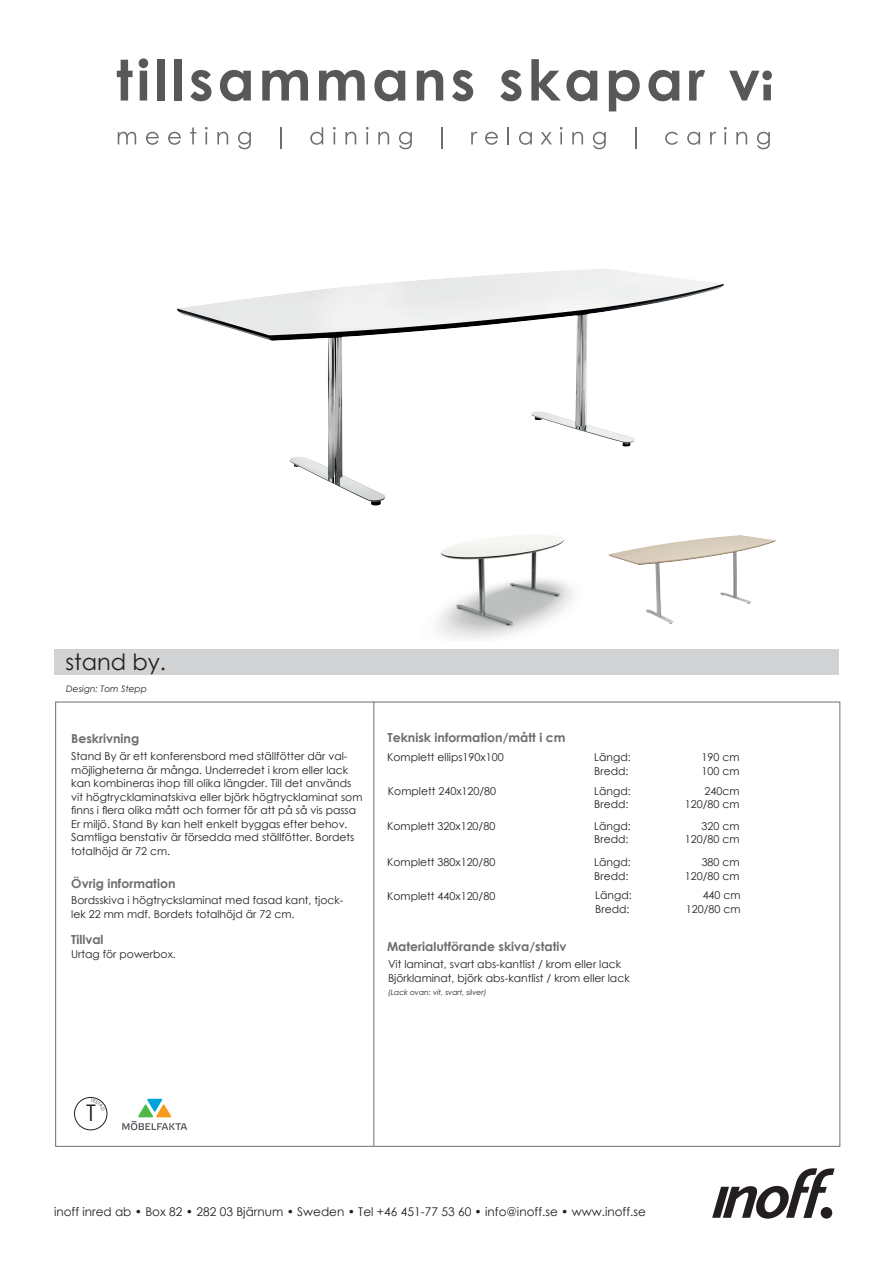
<style>
.page{position:relative;width:893px;height:1263px;background:#fff}
.page>*{position:absolute;margin:0;border:0;box-sizing:border-box;transform-origin:0 0}
.t1{font:22.95px "Century Gothic";color:#231f20}
.t2{font:22.5px "Century Gothic";color:#231f20}
.t3{font:700 12.45px "Century Gothic";color:#6d6e71}
.t4{font:12px "Century Gothic";color:#231f20}
.t5{font:10.8px/13.5px "Century Gothic";color:#231f20}
.t6{font:italic 9px "Century Gothic";color:#231f20}
.t7{font:italic 7.5px "Century Gothic";color:#231f20}
</style>
<div class="page">
<div style="left:54px;top:649px;width:785px;height:26px;background:#d1d2d4"></div>
<svg style="left:118px;top:132px;width:18px;height:12px"></svg>
<svg style="left:146px;top:132px;width:13px;height:13px"></svg>
<svg style="left:168px;top:132px;width:13px;height:13px"></svg>
<svg style="left:190px;top:127px;width:6px;height:17px"></svg>
<svg style="left:205px;top:127px;width:3px;height:17px"></svg>
<svg style="left:217px;top:132px;width:11px;height:12px"></svg>
<svg style="left:238px;top:132px;width:13px;height:17px"></svg>
<hr style="left:280px;top:127px;width:2px;height:22px;background:#6d6e71">
<svg style="left:310px;top:127px;width:13px;height:18px"></svg>
<svg style="left:333px;top:127px;width:3px;height:17px"></svg>
<svg style="left:345px;top:132px;width:11px;height:12px"></svg>
<svg style="left:366px;top:127px;width:3px;height:17px"></svg>
<svg style="left:378px;top:132px;width:11px;height:12px"></svg>
<svg style="left:399px;top:132px;width:13px;height:17px"></svg>
<hr style="left:441px;top:127px;width:2px;height:22px;background:#6d6e71">
<svg style="left:471px;top:132px;width:6px;height:12px"></svg>
<svg style="left:485px;top:132px;width:13px;height:13px"></svg>
<svg style="left:508px;top:127px;width:1px;height:17px"></svg>
<svg style="left:519px;top:132px;width:13px;height:13px"></svg>
<svg style="left:541px;top:132px;width:11px;height:12px"></svg>
<svg style="left:560px;top:127px;width:2px;height:17px"></svg>
<svg style="left:572px;top:132px;width:11px;height:12px"></svg>
<svg style="left:593px;top:132px;width:13px;height:17px"></svg>
<svg style="left:635px;top:127px;width:1px;height:22px"></svg>
<svg style="left:665px;top:132px;width:13px;height:13px"></svg>
<svg style="left:687px;top:132px;width:13px;height:13px"></svg>
<svg style="left:710px;top:132px;width:6px;height:12px"></svg>
<svg style="left:724px;top:127px;width:3px;height:17px"></svg>
<svg style="left:736px;top:132px;width:11px;height:12px"></svg>
<svg style="left:757px;top:132px;width:13px;height:17px"></svg>
<svg style="left:117px;top:60px;width:16px;height:41px"></svg>
<svg style="left:139px;top:58px;width:9px;height:43px"></svg>
<div style="left:157px;top:59px;width:8px;height:42px;background:#57585a"></div>
<div style="left:174px;top:59px;width:8px;height:42px;background:#57585a"></div>
<svg style="left:190px;top:70px;width:21px;height:31px"></svg>
<svg style="left:220px;top:70px;width:31px;height:31px"></svg>
<svg style="left:262px;top:70px;width:46px;height:31px"></svg>
<svg style="left:319px;top:70px;width:46px;height:31px"></svg>
<svg style="left:374px;top:70px;width:31px;height:31px"></svg>
<svg style="left:417px;top:70px;width:26px;height:31px"></svg>
<svg style="left:452px;top:70px;width:21px;height:31px"></svg>
<svg style="left:500px;top:70px;width:21px;height:31px"></svg>
<svg style="left:531px;top:59px;width:66px;height:42px"></svg>
<svg style="left:609px;top:70px;width:31px;height:41px"></svg>
<svg style="left:648px;top:70px;width:31px;height:31px"></svg>
<svg style="left:689px;top:70px;width:16px;height:31px"></svg>
<svg style="left:729px;top:70px;width:43px;height:31px"></svg>
<svg style="left:712px;top:1168px;width:123px;height:50px"></svg>
<hr style="left:373px;top:701px;width:1px;height:445px;background:#6d6e71">
<img style="left:177px;top:269px;width:547px;height:236px">
<img style="left:437px;top:535px;width:136px;height:105px">
<div style="left:74px;top:1097px;width:33px;height:33px;border:1px solid #231f20;border-radius:50%"></div>
<img style="left:608px;top:535px;width:168px;height:89px">
<svg style="left:122px;top:1099px;width:65px;height:31px"></svg>
<svg style="left:95px;top:1099px;width:10px;height:10px"></svg>
<h2 class="t2" style="left:65px;top:646px;width:102px">stand by.</h2>
<p class="t6" style="left:66px;top:682px;width:82px">Design: Tom Stepp</p>
<p class="t3" style="left:71px;top:729px;width:70px">Beskrivning</p>
<p class="t5" style="left:71px;top:749px;width:293px">Stand By är ett konferensbord med ställfötter där val&shy;möjligheterna är många. Underredet i krom eller lack kan kombineras ihop till olika längder. Till det används vit högtrycklaminatskiva eller björk högtrycklaminat som finns i flera olika mått och former för att på så vis passa Er miljö. Stand By kan helt enkelt byggas efter behov.<br>Samtliga benstativ är försedda med ställfötter. Bordets totalhöjd är 72 cm.</p>
<p class="t3" style="left:71px;top:874px;width:106px">Övrig information</p>
<p class="t5" style="left:71px;top:893px;width:274px">Bordsskiva i högtryckslaminat med fasad kant, tjock&shy;lek 22 mm mdf. Bordets totalhöjd är 72 cm.</p>
<p class="t3" style="left:71px;top:930px;width:34px">Tillval</p>
<p class="t5" style="left:71px;top:947px;width:106px">Urtag för powerbox.</p>
<p class="t3" style="left:387px;top:728px;width:180px">Teknisk information/mått i cm</p>
<p class="t5" style="left:387px;top:750px;width:118px">Komplett ellips190x100</p>
<p class="t5" style="left:388px;top:784px;width:110px">Komplett 240x120/80</p>
<p class="t5" style="left:594px;top:784px;width:38px">Längd:</p>
<p class="t5" style="left:705px;top:784px;width:37px">240cm</p>
<p class="t5" style="left:594px;top:798px;width:36px">Bredd:</p>
<p class="t5" style="left:685px;top:798px;width:56px">120/80 cm</p>
<p class="t5" style="left:594px;top:750px;width:38px">Längd:</p>
<p class="t5" style="left:702px;top:750px;width:40px">190 cm</p>
<p class="t5" style="left:594px;top:764px;width:36px">Bredd:</p>
<p class="t5" style="left:702px;top:764px;width:40px">100 cm</p>
<p class="t5" style="left:387px;top:819px;width:110px">Komplett 320x120/80</p>
<p class="t5" style="left:387px;top:855px;width:110px">Komplett 380x120/80</p>
<p class="t5" style="left:387px;top:889px;width:110px">Komplett 440x120/80</p>
<p class="t5" style="left:594px;top:819px;width:38px">Längd:</p>
<p class="t5" style="left:702px;top:819px;width:40px">320 cm</p>
<p class="t5" style="left:594px;top:832px;width:36px">Bredd:</p>
<p class="t5" style="left:685px;top:832px;width:56px">120/80 cm</p>
<p class="t5" style="left:594px;top:855px;width:38px">Längd:</p>
<p class="t5" style="left:702px;top:855px;width:40px">380 cm</p>
<p class="t5" style="left:594px;top:869px;width:36px">Bredd:</p>
<p class="t5" style="left:685px;top:869px;width:56px">120/80 cm</p>
<p class="t5" style="left:595px;top:888px;width:38px">Längd:</p>
<p class="t5" style="left:703px;top:888px;width:40px">440 cm</p>
<p class="t5" style="left:595px;top:902px;width:36px">Bredd:</p>
<p class="t5" style="left:686px;top:902px;width:56px">120/80 cm</p>
<p class="t3" style="left:387px;top:937px;width:181px">Materialutförande skiva/stativ</p>
<p class="t5" style="left:388px;top:957px;width:243px">Vit laminat, svart abs-kantlist / krom eller lack<br>Björklaminat, björk abs-kantlist / krom eller lack</p>
<p class="t7" style="left:388px;top:987px;width:100px">(Lack ovan: vit, svart, silver)</p>
<h1 class="t1" style="left:86px;top:1097px;width:11px">T</h1>
<p class="t4" style="left:54px;top:1203px;width:593px">inoff inred ab • Box 82 • 282 03 Bjärnum • Sweden • Tel +46 451-77 53 60 • info@inoff.se • www.inoff.se</p>
</div>
